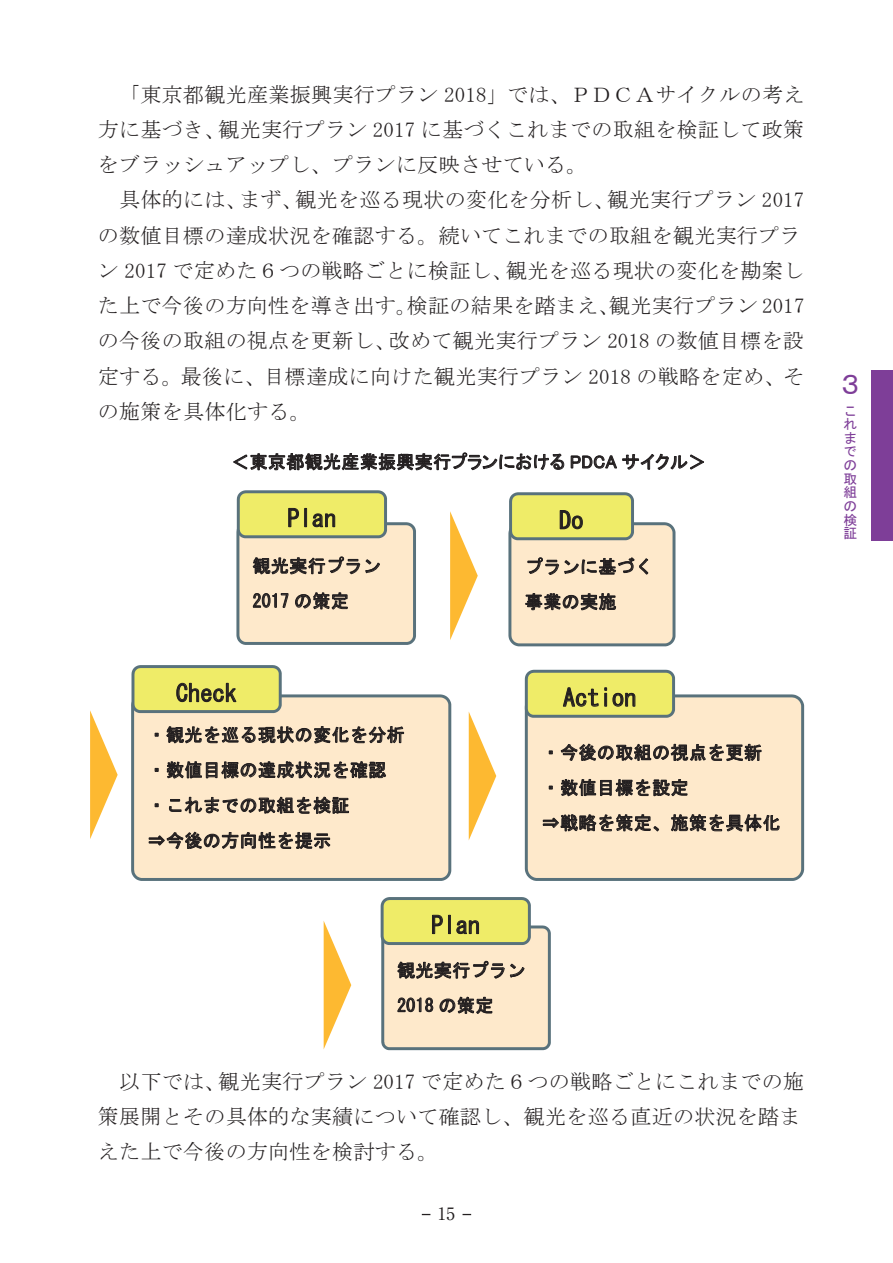
<style>
.page{position:relative;width:893px;height:1263px;background:#fff}
.page>*{position:absolute;margin:0;border:0;box-sizing:border-box;transform-origin:0 0}
.t1{font:27.6px "MS Gothic";color:#7e3e98}
.t2{font:24px "MS Gothic";letter-spacing:.01em;color:#231f20}
.t3{font:21px/35.2px "MS Mincho";letter-spacing:.015em;color:#231f20}
.t4{font:18px/35.2px "MS Gothic";letter-spacing:.02em;color:#231f20}
.t5{font:18px "MS P Gothic";letter-spacing:.02em;color:#231f20}
.t6{font:16.95px "Ryumin Pro";color:#231f20}
.t7{font:13.8px/13.6px "MS Gothic";color:#7e3e98}
</style>
<div class="page">
<svg style="left:233px;top:452px;width:331px;height:19px"></svg>
<svg style="left:571px;top:454px;width:133px;height:16px"></svg>
<svg style="left:469px;top:712px;width:27px;height:128px"></svg>
<svg style="left:131px;top:694px;width:320px;height:187px;background:#f3e1c6"></svg>
<svg style="left:166px;top:726px;width:238px;height:23px;background:#bcac97"></svg>
<svg style="left:155px;top:768px;width:3px;height:4px"></svg>
<svg style="left:155px;top:803px;width:3px;height:4px"></svg>
<svg style="left:167px;top:761px;width:219px;height:53px;background:#c5b59e"></svg>
<svg style="left:149px;top:832px;width:181px;height:17px;background:#aa9b89"></svg>
<svg style="left:90px;top:710px;width:28px;height:129px"></svg>
<svg style="left:450px;top:511px;width:28px;height:129px"></svg>
<svg style="left:324px;top:921px;width:27px;height:128px"></svg>
<svg style="left:525px;top:694px;width:279px;height:187px;background:#f3e1c6"></svg>
<svg style="left:561px;top:743px;width:200px;height:20px;background:#ad9e8c"></svg>
<svg style="left:561px;top:779px;width:127px;height:17px;background:#918476"></svg>
<svg style="left:543px;top:814px;width:116px;height:17px;background:#a09281"></svg>
<svg style="left:671px;top:814px;width:109px;height:51px;background:#ddcab1"></svg>
<svg style="left:236px;top:490px;width:180px;height:155px;background:#e1d5a9"></svg>
<svg style="left:508px;top:492px;width:167px;height:154px;background:#e1d5aa"></svg>
<svg style="left:131px;top:665px;width:151px;height:48px;background:#cecf69"></svg>
<svg style="left:525px;top:670px;width:150px;height:48px;background:#cecf68"></svg>
<svg style="left:381px;top:897px;width:170px;height:153px;background:#ded3a4"></svg>
<div style="left:872px;top:370px;width:21px;height:170px;background:#7e3e98"></div>
<p class="t3" style="left:119px;top:76px;width:687px">「東京都観光産業振興実行プラン 2018」では、ＰＤＣＡサイクルの考え</p>
<p class="t3" style="left:98px;top:112px;width:708px">方に基づき、観光実行プラン 2017 に基づくこれまでの取組を検証して政策</p>
<p class="t3" style="left:98px;top:147px;width:491px">をブラッシュアップし、プランに反映させている。</p>
<p class="t3" style="left:119px;top:182px;width:687px">具体的には、まず、観光を巡る現状の変化を分析し、観光実行プラン 2017</p>
<p class="t3" style="left:98px;top:217px;width:704px">の数値目標の達成状況を確認する。続いてこれまでの取組を観光実行プラ</p>
<p class="t3" style="left:98px;top:253px;width:708px">ン 2017 で定めた６つの戦略ごとに検証し、観光を巡る現状の変化を勘案し</p>
<p class="t3" style="left:98px;top:288px;width:708px">た上で今後の方向性を導き出す。検証の結果を踏まえ、観光実行プラン 2017</p>
<p class="t3" style="left:98px;top:323px;width:708px">の今後の取組の視点を更新し、改めて観光実行プラン 2018 の数値目標を設</p>
<p class="t3" style="left:98px;top:358px;width:708px">定する。最後に、目標達成に向けた観光実行プラン 2018 の戦略を定め、そ</p>
<p class="t3" style="left:98px;top:394px;width:214px">の施策を具体化する。</p>
<p class="t5" style="left:231px;top:453px;width:476px">＜東京都観光産業振興実行プランにおける PDCA サイクル＞</p>
<p class="t2" style="left:287px;top:506px;width:50px">Plan</p>
<p class="t2" style="left:559px;top:508px;width:26px">Do</p>
<p class="t4" style="left:253px;top:548px;width:130px">観光実行プラン<br>2017 の策定</p>
<p class="t4" style="left:525px;top:549px;width:130px">プランに基づく事業の実施</p>
<p class="t2" style="left:176px;top:681px;width:63px">Check</p>
<p class="t2" style="left:563px;top:686px;width:75px">Action</p>
<p class="t4" style="left:148px;top:717px;width:258px">・観光を巡る現状の変化を分析・数値目標の達成状況を確認・これまでの取組を検証<br>⇒今後の方向性を提示</p>
<p class="t4" style="left:542px;top:735px;width:240px">・今後の取組の視点を更新・数値目標を設定<br>⇒戦略を策定、施策を具体化</p>
<p class="t2" style="left:431px;top:913px;width:50px">Plan</p>
<p class="t4" style="left:397px;top:952px;width:130px">観光実行プラン<br>2018 の策定</p>
<p class="t3" style="left:98px;top:1063px;width:708px;text-indent:21px">以下では、観光実行プラン 2017 で定めた６つの戦略ごとにこれまでの施策展開とその具体的な実績について確認し、観光を巡る直近の状況を踏まえた上で今後の方向性を検討する。</p>
<p class="t6" style="left:438px;top:1200px;width:19px">15</p>
<h1 class="t1" style="left:837px;top:370px;width:22px">３</h1>
<p class="t7" style="left:843px;top:404px;width:15px">これまでの取組の検証</p>
</div>
